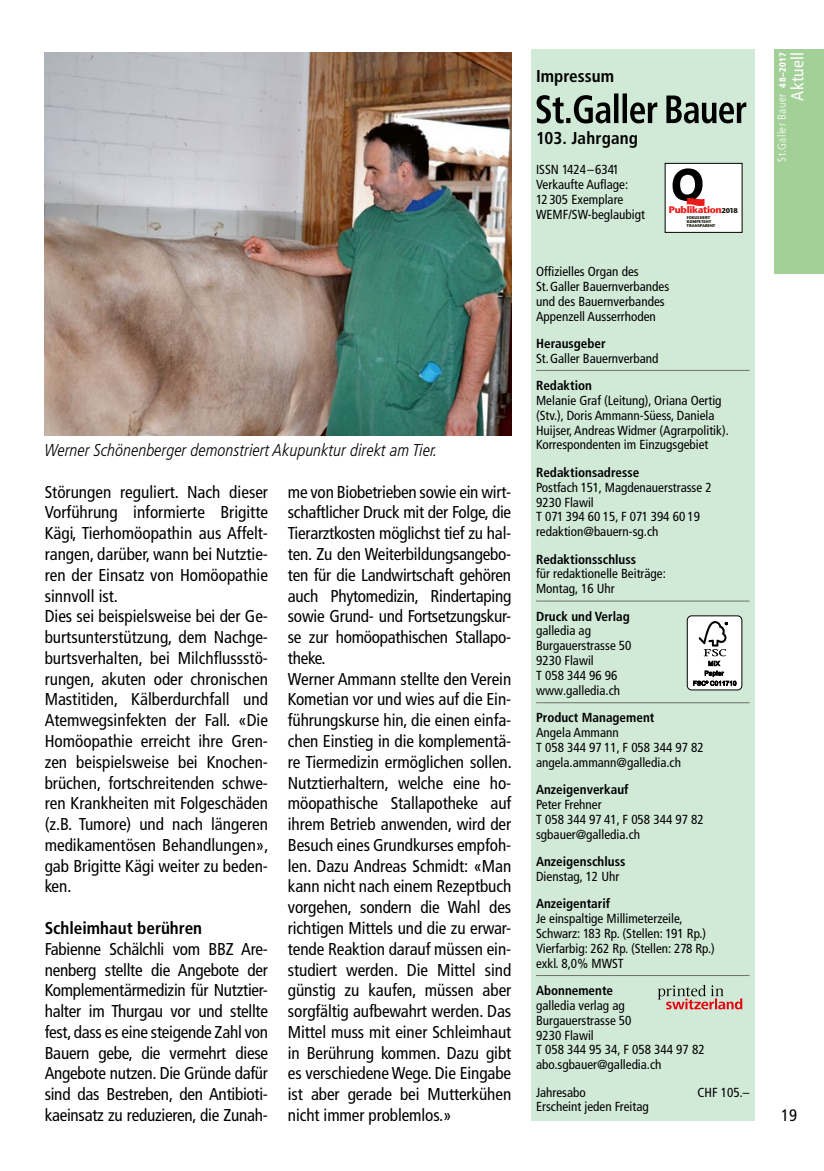
<style>
.page{position:relative;width:824px;height:1171px;background:#fff}
.page>*{position:absolute;margin:0;border:0;box-sizing:border-box;transform-origin:0 0}
.t1{font:condensed 17.5px "Frutiger LT Pro";letter-spacing:.015em;color:#fff}
.t2{font:condensed 17.15px/20.8px "Frutiger LT Pro";letter-spacing:-.005em;color:#000}
.t3{font:italic 300 condensed 17.15px "Frutiger LT Pro";color:#000}
.t4{font:700 condensed 17.15px "Frutiger LT Pro";color:#000}
.t5{font:condensed 16.62px "Frutiger LT Pro";color:#000}
.t6{font:condensed 13.12px/14.9px "Frutiger LT Pro";color:#000}
.t7{font:700 condensed 13.12px "Frutiger LT Pro";color:#000}
.t8{font:300 condensed 11.55px "Frutiger LT Pro";letter-spacing:.035em;color:#fff}
.t9{font:700 9.45px "Stone Sans Std";letter-spacing:-.03em;color:#e81d1a}
.t10{font:700 4.02px/4.4px "Stone Sans Std";letter-spacing:-.02em;color:#1a1a10}
.s1{font-size:7px;color:#1a1a10}
.s2{font-weight:900;font-size:9.1px}
</style>
<div class="page">
<div style="left:774px;top:50px;width:49px;height:224px;background:#a2d096"></div>
<img style="left:45px;top:53px;width:466px;height:382px">
<div style="left:531px;top:50px;width:223px;height:1071px;background:#d1e9d7"></div>
<hr style="left:536px;top:370px;width:213px;height:1px;background:#6f7070">
<hr style="left:536px;top:601px;width:213px;height:1px;background:#6f7070">
<hr style="left:536px;top:702px;width:213px;height:1px;background:#6f7070">
<hr style="left:536px;top:975px;width:213px;height:1px;background:#6f7070">
<svg style="left:536px;top:93px;width:210px;height:30px"></svg>
<div style="left:665px;top:163px;width:77px;height:69px;background:#fff"></div>
<div style="left:665px;top:163px;width:77px;height:70px;border:1px solid #000"></div>
<div style="left:687px;top:616px;width:54px;height:74px;background:#fff;border-radius:4px"></div>
<div style="left:686px;top:615px;width:56px;height:75px;border:1px solid #000;border-radius:4px"></div>
<svg style="left:693px;top:621px;width:43px;height:65px"></svg>
<svg style="left:657px;top:985px;width:85px;height:24px"></svg>
<svg style="left:666px;top:166px;width:39px;height:63px"></svg>
<p class="t3" style="left:45px;top:440px;width:394px">Werner Schönenberger demonstriert Akupunktur direkt am Tier.</p>
<p class="t2" style="left:45px;top:481px;width:225px">Störungen reguliert. Nach dieser<br>Vorführung informierte Brigitte<br>Kägi, Tierhomöopathin aus Affelt&shy;rangen, darüber, wann bei Nutztie&shy;ren der Einsatz von Homöopathie sinnvoll ist.<br>Dies sei beispielsweise bei der Ge&shy;burtsunterstützung, dem Nachge&shy;burtsverhalten, bei Milchflussstö&shy;rungen, akuten oder chronischen<br>Mastitiden, Kälberdurchfall und<br>Atemwegsinfekten der Fall. «Die<br>Homöopathie erreicht ihre Gren&shy;zen beispielsweise bei Knochen&shy;brüchen, fortschreitenden schwe&shy;ren Krankheiten mit Folgeschäden (z.B. Tumore) und nach längeren medikamentösen Behandlungen», gab Brigitte Kägi weiter zu beden&shy;ken.</p>
<p class="t4" style="left:45px;top:918px;width:159px">Schleimhaut berühren</p>
<p class="t2" style="left:45px;top:938px;width:225px;text-align:justify">Fabienne Schälchli vom BBZ Are&shy;nenberg stellte die Angebote der Komplementärmedizin für Nutztier&shy;halter im Thurgau vor und stellte fest, dass es eine steigende Zahl von Bauern gebe, die vermehrt diese Angebote nutzen. Die Gründe dafür sind das Bestreben, den Antibioti&shy;kaeinsatz zu reduzieren, die Zunah-</p>
<p class="t2" style="left:288px;top:481px;width:225px">me von Biobetrieben sowie ein wirt&shy;schaftlicher Druck mit der Folge, die<br>Tierarztkosten möglichst tief zu hal&shy;ten. Zu den Weiterbildungsangebo&shy;ten für die Landwirtschaft gehören auch Phytomedizin, Rindertaping sowie Grund- und Fortsetzungskur&shy;se zur homöopathischen Stallapo&shy;theke.<br>Werner Ammann stellte den Verein<br>Kometian vor und wies auf die Ein&shy;führungskurse hin, die einen einfa&shy;chen Einstieg in die komplementä&shy;re Tiermedizin ermöglichen sollen.<br>Nutztierhaltern, welche eine ho&shy;möopathische Stallapotheke auf ihrem Betrieb anwenden, wird der<br>Besuch eines Grundkurses empfoh&shy;len. Dazu Andreas Schmidt: «Man kann nicht nach einem Rezeptbuch vorgehen, sondern die Wahl des richtigen Mittels und die zu erwar&shy;tende Reaktion darauf müssen ein&shy;studiert werden. Die Mittel sind günstig zu kaufen, müssen aber sorgfältig aufbewahrt werden. Das<br>Mittel muss mit einer Schleimhaut in Berührung kommen. Dazu gibt es verschiedene Wege. Die Eingabe ist aber gerade bei Mutterkühen nicht immer problemlos.»</p>
<p class="t4" style="left:536px;top:66px;width:79px">Impressum</p>
<p class="t4" style="left:536px;top:128px;width:104px">103. Jahrgang</p>
<p class="t6" style="left:536px;top:162px;width:110px">ISSN 1424–6341<br>Verkaufte Auflage:<br>12 305 Exemplare<br>WEMF/SW-beglaubigt</p>
<p class="t9" style="left:669px;top:204px;width:70px">Publikation<span class="s1">2018</span></p>
<p class="t10" style="left:686px;top:215px;width:30px">FOKUSSIERT<br>KOMPETENT<br>TRANSPARENT</p>
<p class="t6" style="left:536px;top:264px;width:135px">Offizielles Organ des<br>St.Galler Bauernverbandes und des Bauernverbandes<br>Appenzell Ausserrhoden</p>
<p class="t7" style="left:536px;top:335px;width:71px">Herausgeber</p>
<p class="t6" style="left:536px;top:351px;width:124px">St.Galler Bauernverband</p>
<p class="t7" style="left:536px;top:378px;width:57px">Redaktion</p>
<p class="t6" style="left:536px;top:393px;width:194px">Melanie Graf (Leitung), Oriana Oertig (Stv.), Doris Ammann-Süess, Daniela Huijser, Andreas Widmer (Agrarpolitik).<br>Korrespondenten im Einzugsgebiet</p>
<p class="t7" style="left:536px;top:464px;width:105px">Redaktionsadresse</p>
<p class="t6" style="left:536px;top:480px;width:177px">Postfach 151, Magdenauerstrasse 2<br>9230 Flawil<br>T 071 394 60 15, F 071 394 60 19 redaktion@bauern-sg.ch</p>
<p class="t7" style="left:536px;top:551px;width:101px">Redaktionsschluss</p>
<p class="t6" style="left:536px;top:566px;width:131px">für redaktionelle Beiträge:<br>Montag, 16 Uhr</p>
<p class="t7" style="left:536px;top:608px;width:95px">Druck und Verlag</p>
<p class="t6" style="left:536px;top:623px;width:97px">galledia ag<br>Burgauerstrasse 50<br>9230 Flawil<br>T 058 344 96 96 www.galledia.ch</p>
<p class="t7" style="left:536px;top:710px;width:120px">Product Management</p>
<p class="t6" style="left:536px;top:725px;width:169px">Angela Ammann<br>T 058 344 97 11, F 058 344 97 82 angela.ammann@galledia.ch</p>
<p class="t7" style="left:536px;top:782px;width:94px">Anzeigenverkauf</p>
<p class="t6" style="left:536px;top:797px;width:169px">Peter Frehner<br>T 058 344 97 41, F 058 344 97 82 sgbauer@galledia.ch</p>
<p class="t7" style="left:536px;top:853px;width:91px">Anzeigenschluss</p>
<p class="t6" style="left:536px;top:869px;width:85px">Dienstag, 12 Uhr</p>
<p class="t7" style="left:536px;top:896px;width:76px">Anzeigentarif</p>
<p class="t6" style="left:536px;top:911px;width:180px">Je einspaltige Millimeterzeile,<br>Schwarz: 183 Rp. (Stellen: 191 Rp.)<br>Vierfarbig: 262 Rp. (Stellen: 278 Rp.) exkl. 8,0% MWST</p>
<p class="t7" style="left:536px;top:982px;width:79px">Abonnemente</p>
<p class="t6" style="left:536px;top:998px;width:170px">galledia verlag ag<br>Burgauerstrasse 50<br>9230 Flawil<br>T 058 344 95 34, F 058 344 97 82 abo.sgbauer@galledia.ch</p>
<p class="t6" style="left:536px;top:1084px;width:51px">Jahresabo</p>
<p class="t6" style="left:697px;top:1084px;width:53px">CHF 105.–</p>
<p class="t6" style="left:536px;top:1099px;width:114px">Erscheint jeden Freitag</p>
<p class="t8" style="left:775px;top:162px;width:111px;rotate:-90deg">St.Galler Bauer <span class="s2">48–2017</span></p>
<p class="t1" style="left:787px;top:101px;width:50px;rotate:-90deg">Aktuell</p>
<p class="t5" style="left:781px;top:1105px;width:17px">19</p>
</div>
